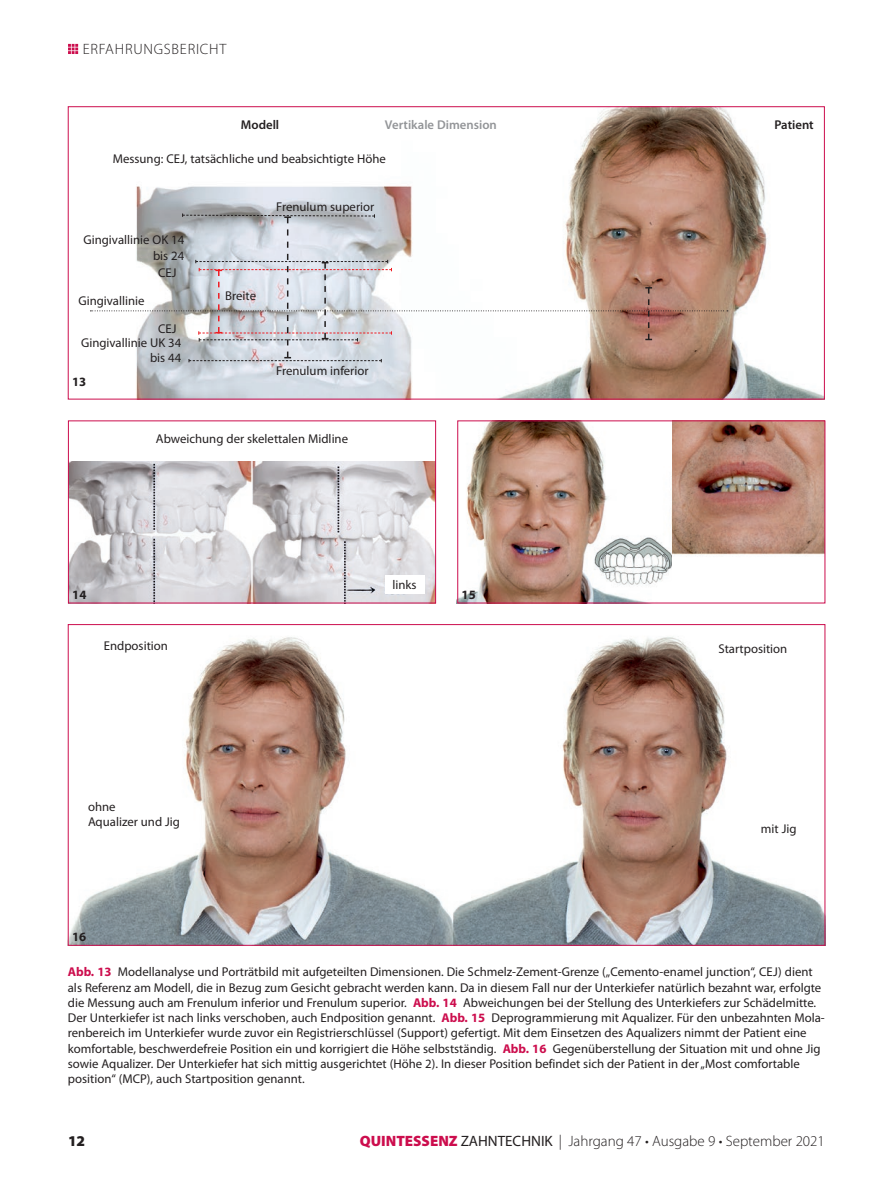
<style>
.page{position:relative;width:893px;height:1191px;background:#fff}
.page>*{position:absolute;margin:0;border:0;box-sizing:border-box;transform-origin:0 0}
.t1{font:300 15px "Myriad Pro";color:#231f20}
.t2{font:300 15px "Myriad Pro";letter-spacing:.05em;color:#231f20}
.t3{font:900 15px "Myriad Pro";color:#231f20}
.t4{font:12.75px/15.3px "Myriad Pro";color:#231f20}
.t5{font:600 12.75px "Myriad Pro";color:#939598}
.t6{font:600 12.75px "Myriad Pro";color:#231f20}
.t7{font:700 12.75px "Myriad Pro";color:#231f20}
.s1{font-weight:700;color:#cc0d4d}
.s2{font-weight:900;color:#cc0d4d}
.s3{font-weight:400}
</style>
<div class="page">
<svg style="left:68px;top:44px;width:10px;height:10px"></svg>
<img style="left:136px;top:108px;width:687px;height:289px">
<svg style="left:90px;top:213px;width:638px;height:149px"></svg>
<img style="left:671px;top:422px;width:152px;height:146px">
<img style="left:457px;top:422px;width:214px;height:182px">
<div style="left:457px;top:420px;width:368px;height:183px;border:1px solid #cc0d4d"></div>
<img style="left:70px;top:462px;width:364px;height:139px">
<div style="left:68px;top:420px;width:368px;height:183px;border:1px solid #cc0d4d"></div>
<div style="left:385px;top:575px;width:39px;height:19px;background:#fff"></div>
<img style="left:70px;top:637px;width:753px;height:306px">
<p class="t2" style="left:83px;top:41px;width:145px">Erfahrungsbericht</p>
<p class="t6" style="left:241px;top:117px;width:40px">Modell</p>
<p class="t5" style="left:385px;top:117px;width:113px">Vertikale Dimension</p>
<p class="t6" style="left:774px;top:117px;width:41px">Patient</p>
<p class="t4" style="left:113px;top:151px;width:275px">Messung: CEJ, tatsächliche und beabsichtigte Höhe</p>
<p class="t4" style="left:84px;top:233px;width:102px;text-align:right">Gingivallinie OK 14 bis 24</p>
<p class="t4" style="left:158px;top:265px;width:20px">CEJ</p>
<p class="t4" style="left:78px;top:293px;width:68px">Gingivallinie</p>
<p class="t4" style="left:81px;top:322px;width:102px;line-height:13.8px;text-indent:77px">CEJ<br>Gingivallinie UK 34</p>
<p class="t4" style="left:150px;top:350px;width:33px">bis 44</p>
<p class="t7" style="left:72px;top:374px;width:16px">13</p>
<p class="t4" style="left:276px;top:199px;width:100px">Frenulum superior</p>
<p class="t4" style="left:225px;top:288px;width:32px">Breite</p>
<p class="t4" style="left:276px;top:363px;width:94px">Frenulum inferior</p>
<p class="t4" style="left:156px;top:431px;width:194px">Abweichung der skelettalen Midline</p>
<p class="t4" style="left:392px;top:577px;width:26px">links</p>
<p class="t7" style="left:72px;top:587px;width:16px">14</p>
<p class="t7" style="left:462px;top:587px;width:16px">15</p>
<p class="t4" style="left:104px;top:638px;width:66px">Endposition</p>
<p class="t4" style="left:718px;top:641px;width:70px">Startposition</p>
<p class="t4" style="left:88px;top:799px;width:93px">ohne<br>Aqualizer und Jig</p>
<p class="t7" style="left:72px;top:929px;width:16px">16</p>
<p class="t4" style="left:761px;top:821px;width:37px">mit Jig</p>
<p class="t4" style="left:68px;top:964px;width:758px"><span class="s1">Abb. 13</span> Modellanalyse und Porträtbild mit aufgeteilten Dimensionen. Die Schmelz-Zement-Grenze („Cemento-enamel junction“, CEJ) dient als Referenz am Modell, die in Bezug zum Gesicht gebracht werden kann. Da in diesem Fall nur der Unterkiefer natürlich bezahnt war, erfolgte die Messung auch am Frenulum inferior und Frenulum superior. <span class="s1">Abb. 14</span> Abweichungen bei der Stellung des Unterkiefers zur Schädelmitte.<br>Der Unterkiefer ist nach links verschoben, auch Endposition genannt. <span class="s1">Abb. 15</span> Deprogrammierung mit Aqualizer. Für den unbezahnten Mola&shy;renbereich im Unterkiefer wurde zuvor ein Registrierschlüssel (Support) gefertigt. Mit dem Einsetzen des Aqualizers nimmt der Patient eine komfortable, beschwerdefreie Position ein und korrigiert die Höhe selbstständig. <span class="s1">Abb. 16</span> Gegenüberstellung der Situation mit und ohne Jig sowie Aqualizer. Der Unterkiefer hat sich mittig ausgerichtet (Höhe 2). In dieser Position befindet sich der Patient in der „Most comfortable position“ (MCP), auch Startposition genannt.</p>
<p class="t3" style="left:68px;top:1132px;width:19px">12</p>
<p class="t1" style="left:360px;top:1133px;width:467px"><span class="s2">QUINTESSENZ</span> <span class="s3">ZAHNTECHNIK</span> | Jahrgang 47 • Ausgabe 9 • September 2021</p>
</div>
